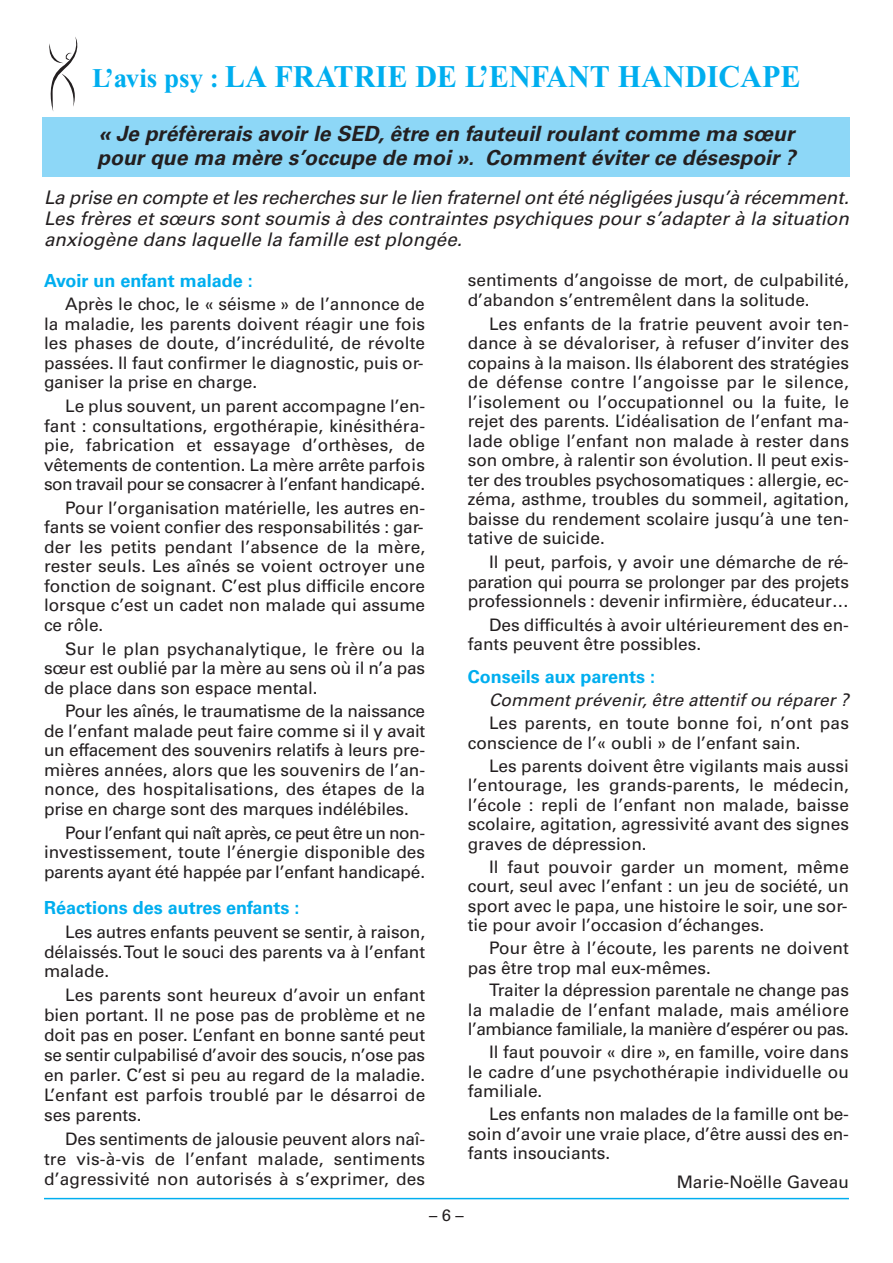
<style>
.page{position:relative;width:893px;height:1263px;background:#fff}
.page>*{position:absolute;margin:0;border:0;box-sizing:border-box;transform-origin:0 0}
.t1{font:700 31.5px "Times New Roman";color:#00aeef;scale:.96 1}
.t2{font:italic 700 21px/24px "Univers";letter-spacing:.005em;color:#231f20}
.t3{font:italic 18.75px/21px "Univers";letter-spacing:.005em;color:#231f20;text-align:justify}
.t4{font:700 18px "Univers";color:#00aeef}
.t5{font:17.25px/19.5px "Univers";color:#231f20;text-align:justify}
.t6{font:italic 17.25px "Univers";letter-spacing:.005em;color:#231f20}
.t7{font:16.5px "Univers";color:#231f20}
.s1{font-size:27px}
</style>
<div class="page">
<hr style="left:44px;top:1198px;width:805px;height:1px;background:#00aeef">
<svg style="left:49px;top:37px;width:28px;height:74px"></svg>
<div style="left:43px;top:117px;width:807px;height:59px;background:#8dd7f7"></div>
<h1 class="t1" style="left:92px;top:66px;width:740px"><span class="s1">L’avis psy :</span> LA FRATRIE DE L’ENFANT HANDICAPE</h1>
<p class="t2" style="left:97px;top:124px;width:700px">« Je préfèrerais avoir le SED, être en fauteuil roulant comme ma sœur pour que ma mère s’occupe de moi ». Comment éviter ce désespoir ?</p>
<p class="t3" style="left:44px;top:188px;width:806px">La prise en compte et les recherches sur le lien fraternel ont été négligées jusqu’à récemment.<br>Les frères et sœurs sont soumis à des contraintes psychiques pour s’adapter à la situation anxiogène dans laquelle la famille est plongée.</p>
<p class="t4" style="left:44px;top:274px;width:210px">Avoir un enfant malade :</p>
<p class="t5" style="left:44px;top:296px;width:383px;text-indent:21px">Après le choc, le « séisme » de l’annonce de la maladie, les parents doivent réagir une fois les phases de doute, d’incrédulité, de révolte passées. Il faut confirmer le diagnostic, puis or&shy;ganiser la prise en charge.</p>
<p class="t5" style="left:44px;top:398px;width:383px;text-indent:21px">Le plus souvent, un parent accompagne l’en&shy;fant : consultations, ergothérapie, kinésithéra&shy;pie, fabrication et essayage d’orthèses, de vêtements de contention. La mère arrête parfois son travail pour se consacrer à l’enfant handicapé.</p>
<p class="t5" style="left:44px;top:500px;width:383px;text-indent:21px">Pour l’organisation matérielle, les autres en&shy;fants se voient confier des responsabilités : gar&shy;der les petits pendant l’absence de la mère, rester seuls. Les aînés se voient octroyer une fonction de soignant. C’est plus difficile encore lorsque c’est un cadet non malade qui assume ce rôle.</p>
<p class="t5" style="left:44px;top:640px;width:383px;text-indent:21px">Sur le plan psychanalytique, le frère ou la sœur est oublié par la mère au sens où il n’a pas de place dans son espace mental.</p>
<p class="t5" style="left:44px;top:703px;width:383px;text-indent:21px">Pour les aînés, le traumatisme de la naissance de l’enfant malade peut faire comme si il y avait un effacement des souvenirs relatifs à leurs pre&shy;mières années, alors que les souvenirs de l’an&shy;nonce, des hospitalisations, des étapes de la prise en charge sont des marques indélébiles.</p>
<p class="t5" style="left:44px;top:824px;width:383px;text-indent:21px">Pour l’enfant qui naît après, ce peut être un non&shy;investissement, toute l’énergie disponible des parents ayant été happée par l’enfant handicapé.</p>
<p class="t4" style="left:44px;top:901px;width:257px">Réactions des autres enfants :</p>
<p class="t5" style="left:44px;top:924px;width:383px;text-indent:21px">Les autres enfants peuvent se sentir, à raison, délaissés.Tout le souci des parents va à l’enfant malade.</p>
<p class="t5" style="left:44px;top:987px;width:383px;line-height:20px;text-indent:21px">Les parents sont heureux d’avoir un enfant bien portant. Il ne pose pas de problème et ne doit pas en poser. L’enfant en bonne santé peut se sentir culpabilisé d’avoir des soucis, n’ose pas en parler. C’est si peu au regard de la maladie.<br>L’enfant est parfois troublé par le désarroi de ses parents.</p>
<p class="t5" style="left:44px;top:1130px;width:383px;line-height:20px;text-indent:21px">Des sentiments de jalousie peuvent alors naî&shy;tre vis-à-vis de l’enfant malade, sentiments d’agressivité non autorisés à s’exprimer, des</p>
<p class="t5" style="left:468px;top:272px;width:383px;line-height:20px">sentiments d’angoisse de mort, de culpabilité, d’abandon s’entremêlent dans la solitude.</p>
<p class="t5" style="left:468px;top:315px;width:383px;text-indent:21px">Les enfants de la fratrie peuvent avoir ten&shy;dance à se dévaloriser, à refuser d’inviter des copains à la maison. Ils élaborent des stratégies de défense contre l’angoisse par le silence, l’isolement ou l’occupationnel ou la fuite, le rejet des parents. L’idéalisation de l’enfant ma&shy;lade oblige l’enfant non malade à rester dans son ombre, à ralentir son évolution. Il peut exis&shy;ter des troubles psychosomatiques : allergie, ec&shy;zéma, asthme, troubles du sommeil, agitation, baisse du rendement scolaire jusqu’à une ten&shy;tative de suicide.</p>
<p class="t5" style="left:468px;top:554px;width:383px;text-indent:21px">Il peut, parfois, y avoir une démarche de ré&shy;paration qui pourra se prolonger par des projets professionnels : devenir infirmière, éducateur…</p>
<p class="t5" style="left:468px;top:616px;width:383px;text-indent:21px">Des difficultés à avoir ultérieurement des en&shy;fants peuvent être possibles.</p>
<p class="t4" style="left:468px;top:670px;width:189px">Conseils aux parents :</p>
<p class="t6" style="left:489px;top:694px;width:361px">Comment prévenir, être attentif ou réparer ?</p>
<p class="t5" style="left:468px;top:715px;width:383px;text-indent:21px">Les parents, en toute bonne foi, n’ont pas conscience de l’« oubli » de l’enfant sain.</p>
<p class="t5" style="left:468px;top:757px;width:383px;text-indent:21px">Les parents doivent être vigilants mais aussi l’entourage, les grands-parents, le médecin, l’école : repli de l’enfant non malade, baisse scolaire, agitation, agressivité avant des signes graves de dépression.</p>
<p class="t5" style="left:468px;top:858px;width:383px;text-indent:21px">Il faut pouvoir garder un moment, même court, seul avec l’enfant : un jeu de société, un sport avec le papa, une histoire le soir, une sor&shy;tie pour avoir l’occasion d’échanges.</p>
<p class="t5" style="left:468px;top:940px;width:383px;text-indent:21px">Pour être à l’écoute, les parents ne doivent pas être trop mal eux-mêmes.</p>
<p class="t5" style="left:468px;top:982px;width:383px;text-indent:21px">Traiter la dépression parentale ne change pas la maladie de l’enfant malade, mais améliore l’ambiance familiale, la manière d’espérer ou pas.</p>
<p class="t5" style="left:468px;top:1044px;width:383px;text-indent:21px">Il faut pouvoir « dire », en famille, voire dans le cadre d’une psychothérapie individuelle ou familiale.</p>
<p class="t5" style="left:468px;top:1106px;width:383px;text-indent:21px">Les enfants non malades de la famille ont be&shy;soin d’avoir une vraie place, d’être aussi des en&shy;fants insouciants.</p>
<p class="t5" style="left:677px;top:1173px;width:174px">Marie-Noëlle Gaveau</p>
<p class="t7" style="left:429px;top:1209px;width:36px">–6–</p>
</div>
